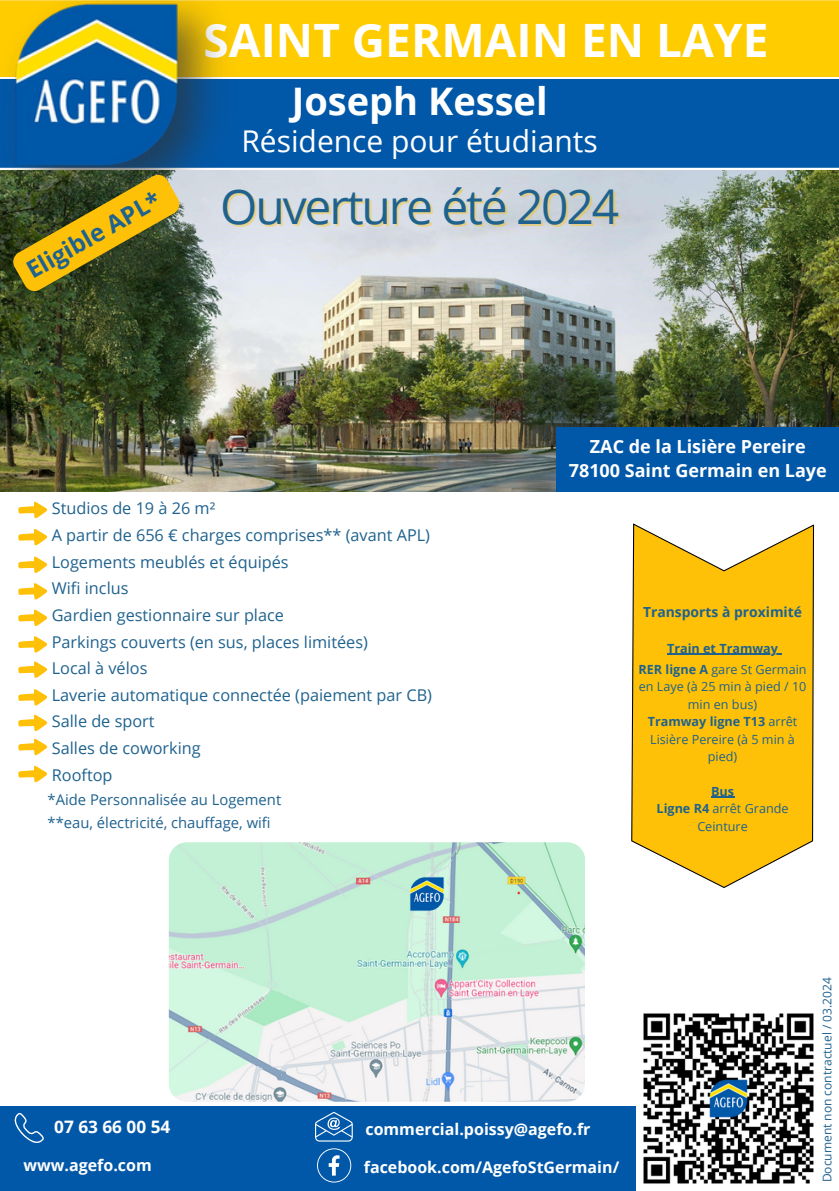
<style>
.page{position:relative;width:839px;height:1191px;background:#fff}
.page>*{position:absolute;margin:0;border:0;box-sizing:border-box;transform-origin:0 0}
.t1{font:48px "Open Sans";letter-spacing:-.045em;color:#1f628e}
.t2{font:700 46px "Open Sans";color:#fff}
.t3{font:700 38px "Open Sans";color:#fff}
.t4{font:30px "Open Sans";color:#fff}
.t5{font:700 24px "Open Sans";color:#1f628e}
.t6{font:700 18px/24px "Open Sans";color:#fff;text-align:center}
.t7{font:700 17.2px "Open Sans";color:#fff}
.t8{font:16.2px/26.6px "Open Sans";color:#1f628e}
.t9{font:700 16px "Open Sans";color:#fff}
.t10{font:14.8px/23.4px "Open Sans";color:#1f628e}
.t11{font:700 13.8px "Open Sans";color:#1f628e}
.t12{font:12.6px/17.4px "Open Sans";color:#1f628e;text-align:center}
.t13{font:700 12.6px "Open Sans";color:#1f628e}
.t14{font:12px "Open Sans";color:#1f628e}
.s1{font-weight:700}
</style>
<div class="page">
<div style="left:273px;top:0;width:565px;height:76px;background:#fc0"></div>
<img style="left:169px;top:842px;width:415px;height:260px;border-radius:18px">
<img style="left:405px;top:875px;width:44px;height:38px">
<svg style="left:631px;top:523px;width:183px;height:365px;background:#fac629"></svg>
<hr style="left:667px;top:653px;width:111px;height:1px;background:#1f628e">
<svg style="left:711px;top:797px;width:23px;height:1px"></svg>
<div style="left:273px;top:79px;width:565px;height:89px;background:#0258a8"></div>
<img style="left:643px;top:1013px;width:171px;height:171px">
<img style="left:0;top:0;width:273px;height:170px">
<img style="left:0;top:170px;width:838px;height:321px">
<svg style="left:18px;top:502px;width:29px;height:16px"></svg>
<svg style="left:18px;top:529px;width:29px;height:16px"></svg>
<svg style="left:18px;top:557px;width:29px;height:16px"></svg>
<svg style="left:18px;top:583px;width:29px;height:17px"></svg>
<svg style="left:18px;top:610px;width:29px;height:16px"></svg>
<svg style="left:18px;top:636px;width:29px;height:17px"></svg>
<svg style="left:18px;top:661px;width:29px;height:17px"></svg>
<svg style="left:18px;top:689px;width:29px;height:17px"></svg>
<svg style="left:18px;top:715px;width:29px;height:16px"></svg>
<svg style="left:18px;top:739px;width:29px;height:16px"></svg>
<svg style="left:18px;top:766px;width:29px;height:16px"></svg>
<div style="left:556px;top:428px;width:282px;height:64px;background:#0258a8"></div>
<svg style="left:9px;top:171px;width:174px;height:124px;background:#7a701d"></svg>
<div style="left:0;top:1106px;width:635px;height:85px;background:#0258a8"></div>
<svg style="left:14px;top:1113px;width:30px;height:30px"></svg>
<svg style="left:315px;top:1112px;width:37px;height:30px"></svg>
<svg style="left:317px;top:1148px;width:34px;height:35px"></svg>
<h1 class="t2" style="left:203px;top:7px;width:566px">SAINT GERMAIN EN LAYE</h1>
<p class="t5" style="left:20px;top:258px;width:151px;rotate:-30deg">Eligible APL*</p>
<p class="t3" style="left:292px;top:74px;width:257px">Joseph Kessel</p>
<p class="t4" style="left:241px;top:120px;width:358px">Résidence pour étudiants</p>
<p class="t1" style="left:220px;top:172px;width:400px">Ouverture été 2024</p>
<p class="t6" style="left:568px;top:434px;width:259px">ZAC de la Lisière Pereire<br>78100 Saint Germain en Laye</p>
<p class="t8" style="left:52px;top:495px;width:380px">Studios de 19 à 26 m²<br>A partir de 656 € charges comprises** (avant APL)<br>Logements meublés et équipés<br>Wifi inclus<br>Gardien gestionnaire sur place<br>Parkings couverts (en sus, places limitées)<br>Local à vélos</p>
<p class="t8" style="left:52px;top:681px;width:382px">Laverie automatique connectée (paiement par CB)<br>Salle de sport<br>Salles de coworking<br>Rooftop</p>
<p class="t10" style="left:48px;top:788px;width:235px">*Aide Personnalisée au Logement **eau, électricité, chauffage, wifi</p>
<h3 class="t11" style="left:643px;top:603px;width:160px">Transports à proximité</h3>
<p class="t13" style="left:667px;top:639px;width:112px">Train et Tramway</p>
<h4 class="t12" style="left:638px;top:660px;width:170px"><span class="s1">RER ligne A</span> gare St Germain en Laye (à 25 min à pied / 10 min en bus)</h4>
<h2 class="t12" style="left:647px;top:713px;width:151px"><span class="s1">Tramway ligne T13</span> arrêt<br>Lisière Pereire (à 5 min à pied)</h2>
<h5 class="t13" style="left:711px;top:783px;width:25px">Bus</h5>
<p class="t12" style="left:656px;top:800px;width:133px"><span class="s1">Ligne R4</span> arrêt Grande<br>Ceinture</p>
<p class="t7" style="left:54px;top:1115px;width:118px">07 63 66 00 54</p>
<h6 class="t9" style="left:365px;top:1118px;width:226px">commercial.poissy@agefo.fr</h6>
<p class="t9" style="left:24px;top:1154px;width:130px">www.agefo.com</p>
<p class="t9" style="left:364px;top:1155px;width:257px">facebook.com/AgefoStGermain/</p>
<p class="t14" style="left:818px;top:1182px;width:206px;rotate:-90deg">Document non contractuel / 03.2024</p>
</div>
